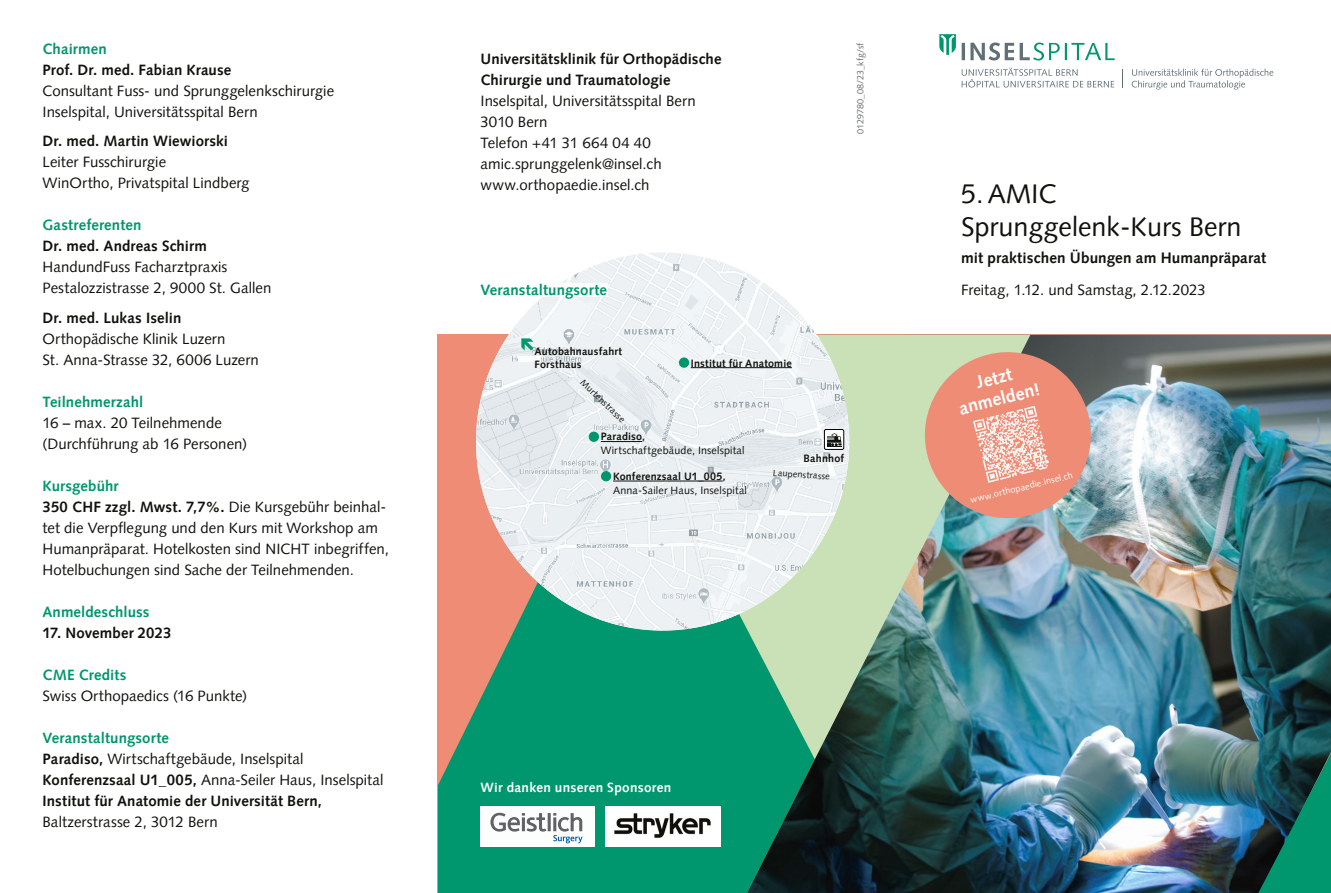
<style>
.page{position:relative;width:1331px;height:893px;background:#fff}
.page>*{position:absolute;margin:0;border:0;box-sizing:border-box;transform-origin:0 0}
.t1{font:27px/33px "Syntax LT Pro";color:#10120c}
.t2{font:700 18px/21px "Syntax LT Pro";color:#fcfefe;text-align:center}
.t3{font:700 15.3px "Syntax LT Pro";letter-spacing:.01em;color:#10120c}
.t4{font:15px/21px "Syntax LT Pro";color:#10120c}
.t5{font:700 15px/21px "Syntax LT Pro";letter-spacing:.005em;color:#10120c}
.t6{font:700 15px "Syntax LT Pro";letter-spacing:.01em;color:#00966e}
.t7{font:700 13.5px "Syntax LT Pro";letter-spacing:.02em;color:#fcfefe}
.t8{font:700 10.65px/13.6px "Syntax LT Pro";letter-spacing:.02em;color:#10120c}
.t9{font:10.65px "Syntax LT Pro";letter-spacing:.015em;color:#10120c}
.t10{font:9px "Syntax LT Pro";color:#10120c}
.t11{font:9px "Syntax LT Pro";color:#fcfefe}
.t12{font:9px "Syntax LT Pro";color:#6c706f}
.s1{font-weight:700;color:#00966e}
.s2{font-weight:700}
.s3{color:#00966e}
.s4{font-weight:400}
</style>
<div class="page">
<svg style="left:437px;top:335px;width:157px;height:558px;background:#579270"></svg>
<div style="left:594px;top:631px;width:153px;height:262px;background:#00966e"></div>
<img style="left:747px;top:335px;width:584px;height:558px">
<svg style="left:1258px;top:753px;width:73px;height:140px;background:#0a6454"></svg>
<svg style="left:962px;top:68px;width:152px;height:20px"></svg>
<hr style="left:962px;top:43px;width:3px;height:17px;background:#616f77">
<svg style="left:939px;top:34px;width:17px;height:21px"></svg>
<svg style="left:970px;top:43px;width:44px;height:17px"></svg>
<svg style="left:1020px;top:43px;width:95px;height:17px"></svg>
<svg style="left:1132px;top:69px;width:141px;height:21px"></svg>
<div style="left:480px;top:806px;width:115px;height:40px;background:#fcfefe"></div>
<hr style="left:548px;top:813px;width:3px;height:18px;background:#606363">
<svg style="left:490px;top:813px;width:56px;height:19px"></svg>
<svg style="left:553px;top:813px;width:29px;height:30px"></svg>
<img style="left:605px;top:806px;width:115px;height:40px">
<img style="left:476px;top:253px;width:373px;height:378px">
<div style="left:679px;top:357px;width:10px;height:11px;background:#00966e;border-radius:50%"></div>
<div style="left:601px;top:471px;width:10px;height:10px;background:#00966e;border-radius:50%"></div>
<div style="left:589px;top:432px;width:10px;height:10px;background:#00966e;border-radius:50%"></div>
<hr style="left:691px;top:367px;width:101px;height:1px;background:#10120c">
<hr style="left:613px;top:481px;width:110px;height:1px;background:#10120c">
<hr style="left:601px;top:441px;width:41px;height:1px;background:#10120c">
<div style="left:824px;top:429px;width:20px;height:20px;background:#fcfefe;border-radius:2px"></div>
<div style="left:824px;top:429px;width:20px;height:21px;border:1px solid #040003;border-radius:2px"></div>
<svg style="left:827px;top:433px;width:15px;height:14px"></svg>
<div style="left:480px;top:283px;width:128px;height:14px;background:#fcfefe"></div>
<div style="left:519px;top:356px;width:22px;height:6px;background:#fcfefe"></div>
<svg style="left:916px;top:344px;width:183px;height:183px;background:#ce9f8d"></svg>
<svg style="left:517px;top:334px;width:20px;height:20px"></svg>
<p class="t6" style="left:43px;top:40px;width:66px">Chairmen</p>
<p class="t5" style="left:43px;top:59px;width:190px">Prof. Dr. med. Fabian Krause</p>
<p class="t4" style="left:43px;top:80px;width:293px">Consultant Fuss- und Sprunggelenkschirurgie<br>Inselspital, Universitätsspital Bern</p>
<p class="t5" style="left:43px;top:131px;width:187px">Dr. med. Martin Wiewiorski</p>
<p class="t4" style="left:43px;top:152px;width:209px">Leiter Fusschirurgie<br>WinOrtho, Privatspital Lindberg</p>
<p class="t6" style="left:43px;top:216px;width:101px">Gastreferenten</p>
<p class="t5" style="left:43px;top:236px;width:166px">Dr. med. Andreas Schirm</p>
<p class="t4" style="left:43px;top:257px;width:230px">HandundFuss Facharztpraxis<br>Pestalozzistrasse 2, 9000 St. Gallen</p>
<p class="t5" style="left:43px;top:307px;width:140px">Dr. med. Lukas Iselin</p>
<p class="t4" style="left:43px;top:328px;width:218px">Orthopädische Klinik Luzern<br>St. Anna-Strasse 32, 6006 Luzern</p>
<p class="t6" style="left:43px;top:393px;width:102px">Teilnehmerzahl</p>
<p class="t4" style="left:43px;top:412px;width:206px">16 – max. 20 Teilnehmende (Durchführung ab 16 Personen)</p>
<p class="t4" style="left:43px;top:475px;width:348px"><span class="s1">Kursgebühr<br></span><span class="s2">350 CHF zzgl. Mwst. 7,7%.</span> Die Kursgebühr beinhal&shy;tet die Verpflegung und den Kurs mit Workshop am Humanpräparat. Hotelkosten sind NICHT inbegriffen, Hotelbuchungen sind Sache der Teilnehmenden.</p>
<p class="t6" style="left:43px;top:603px;width:108px">Anmeldeschluss</p>
<p class="t5" style="left:43px;top:622px;width:130px">17. November 2023</p>
<p class="t6" style="left:43px;top:666px;width:85px">CME Credits</p>
<p class="t4" style="left:43px;top:685px;width:206px">Swiss Orthopaedics (16 Punkte)</p>
<p class="t5" style="left:43px;top:727px;width:343px"><span class="s3">Veranstaltungsorte<br></span>Paradiso, <span class="s4">Wirtschaftgebäude, Inselspital </span>Konferenzsaal U1_005, <span class="s4">Anna-Seiler Haus, Inselspital </span>Institut für Anatomie der Universität Bern,</p>
<p class="t4" style="left:43px;top:811px;width:177px">Baltzerstrasse 2, 3012 Bern</p>
<p class="t5" style="left:480px;top:48px;width:242px">Universitätsklinik für Orthopädische<br>Chirurgie und Traumatologie</p>
<p class="t4" style="left:480px;top:90px;width:217px">Inselspital, Universitätsspital Bern<br>3010 Bern<br>Telefon +41 31 664 04 40 amic.sprunggelenk@insel.ch www.orthopaedie.insel.ch</p>
<p class="t12" style="left:855px;top:134px;width:93px;rotate:-90deg">0129780_08/23_kfg/sf</p>
<p class="t6" style="left:480px;top:281px;width:128px">Veranstaltungsorte</p>
<p class="t8" style="left:534px;top:344px;width:89px">Autobahnausfahrt<br>Forsthaus</p>
<p class="t10" style="left:586px;top:377px;width:59px;rotate:44deg">Murtenstrasse</p>
<p class="t8" style="left:691px;top:356px;width:103px">Institut für Anatomie</p>
<p class="t8" style="left:601px;top:430px;width:46px">Paradiso,</p>
<p class="t9" style="left:601px;top:444px;width:145px">Wirtschaftgebäude, Inselspital</p>
<p class="t8" style="left:803px;top:452px;width:42px">Bahnhof</p>
<p class="t8" style="left:613px;top:469px;width:114px">Konferenzsaal U1_005,</p>
<p class="t9" style="left:613px;top:484px;width:135px">Anna-Sailer Haus, Inselspital</p>
<p class="t10" style="left:773px;top:467px;width:58px;rotate:4deg">Laupenstrasse</p>
<p class="t7" style="left:480px;top:779px;width:192px">Wir danken unseren Sponsoren</p>
<h1 class="t1" style="left:961px;top:177px;width:282px">5. AMIC<br>Sprunggelenk-Kurs Bern</h1>
<p class="t3" style="left:961px;top:249px;width:307px">mit praktischen Übungen am Humanpräparat</p>
<p class="t4" style="left:961px;top:279px;width:246px">Freitag, 1.12. und Samstag, 2.12.2023</p>
<p class="t2" style="left:951px;top:378px;width:84px;rotate:-14deg">Jetzt anmelden!</p>
<p class="t11" style="left:969px;top:495px;width:107px;rotate:-14deg">www.orthopaedie.insel.ch</p>
</div>
